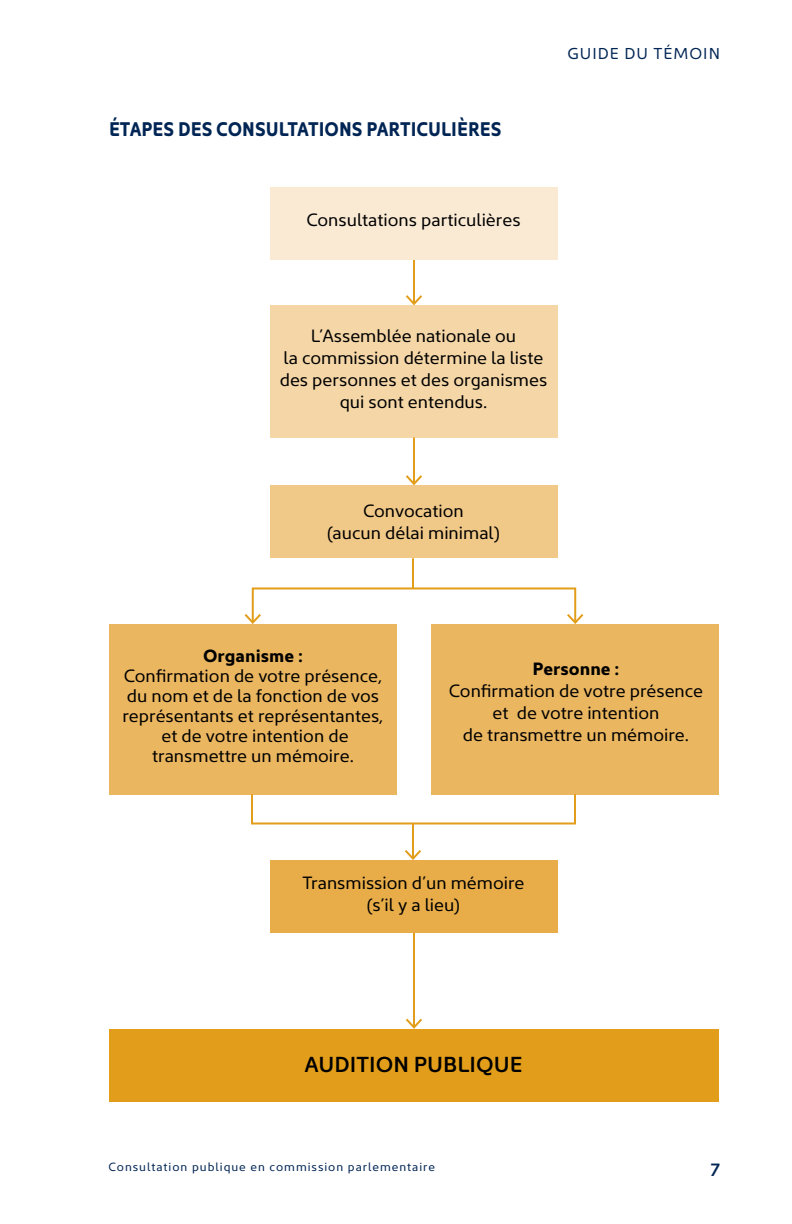
<style>
.page{position:relative;width:792px;height:1224px;background:#fff}
.page>*{position:absolute;margin:0;border:0;box-sizing:border-box;transform-origin:0 0}
.t1{font:600 22px "Kyrial Sans Pro";color:#000}
.t2{font:700 20px "Kyrial Sans Pro";color:#002554;scale:.9 1}
.t3{font:18px/22px "Kyrial Sans Pro";color:#000;text-align:center}
.t4{font:600 18px "Kyrial Sans Pro";color:#002554}
.t5{font:16px "Kyrial Sans Pro";letter-spacing:.06em;color:#002554}
.t6{font:12px "Kyrial Sans Pro";letter-spacing:.08em;color:#002554}
.s1{font-weight:700}
</style>
<div class="page">
<div style="left:270px;top:485px;width:288px;height:73px;background:#f0c888"></div>
<div style="left:270px;top:860px;width:288px;height:73px;background:#e8ad49"></div>
<div style="left:109px;top:1029px;width:610px;height:73px;background:#e29d1a"></div>
<div style="left:109px;top:624px;width:287px;height:170px;background:#eab660"></div>
<div style="left:432px;top:624px;width:287px;height:170px;background:#eab660"></div>
<div style="left:270px;top:305px;width:288px;height:132px;background:#f4d6a7"></div>
<hr style="left:413px;top:257px;width:2px;height:47px;background:#e29d1a">
<svg style="left:406px;top:295px;width:16px;height:10px"></svg>
<hr style="left:413px;top:437px;width:2px;height:47px;background:#e29d1a">
<svg style="left:406px;top:475px;width:16px;height:10px"></svg>
<hr style="left:412px;top:823px;width:2px;height:36px;background:#e29d1a">
<svg style="left:405px;top:850px;width:16px;height:10px"></svg>
<hr style="left:413px;top:933px;width:2px;height:94px;background:#e29d1a">
<svg style="left:406px;top:1018px;width:16px;height:11px"></svg>
<hr style="left:412px;top:558px;width:2px;height:30px;background:#e29d1a">
<div style="left:252px;top:587px;width:324px;height:37px;border:2px solid #e29d1a"></div>
<svg style="left:244px;top:612px;width:19px;height:12px"></svg>
<svg style="left:565px;top:612px;width:19px;height:12px"></svg>
<div style="left:251px;top:793px;width:325px;height:31px;border:2px solid #e29d1a"></div>
<div style="left:270px;top:187px;width:288px;height:72px;background:#faead4"></div>
<h2 class="t2" style="left:109px;top:115px;width:437px">ÉTAPES DES CONSULTATIONS PARTICULIÈRES</h2>
<p class="t3" style="left:306px;top:207px;width:216px">Consultations particulières</p>
<p class="t5" style="left:568px;top:43px;width:154px">GUIDE DU TÉMOIN</p>
<p class="t3" style="left:280px;top:324px;width:269px">L’Assemblée nationale ou<br>la commission détermine la liste des personnes et des organismes qui sont entendus.</p>
<p class="t3" style="left:327px;top:498px;width:174px">Convocation<br>(aucun délai minimal)</p>
<p class="t3" style="left:122px;top:644px;width:263px;line-height:20px"><span class="s1">Organisme :<br></span>Confirmation de votre présence, du nom et de la fonction de vos représentants et représentantes, et de votre intention de transmettre un mémoire.</p>
<p class="t3" style="left:449px;top:657px;width:256px"><span class="s1">Personne :<br></span>Confirmation de votre présence et de votre intention<br>de transmettre un mémoire.</p>
<p class="t3" style="left:302px;top:871px;width:224px">Transmission d’un mémoire (s’il y a lieu)</p>
<p class="t1" style="left:305px;top:1049px;width:219px">AUDITION PUBLIQUE</p>
<p class="t6" style="left:109px;top:1159px;width:328px">Consultation publique en commission parlementaire</p>
<p class="t4" style="left:710px;top:1156px;width:11px">7</p>
</div>
